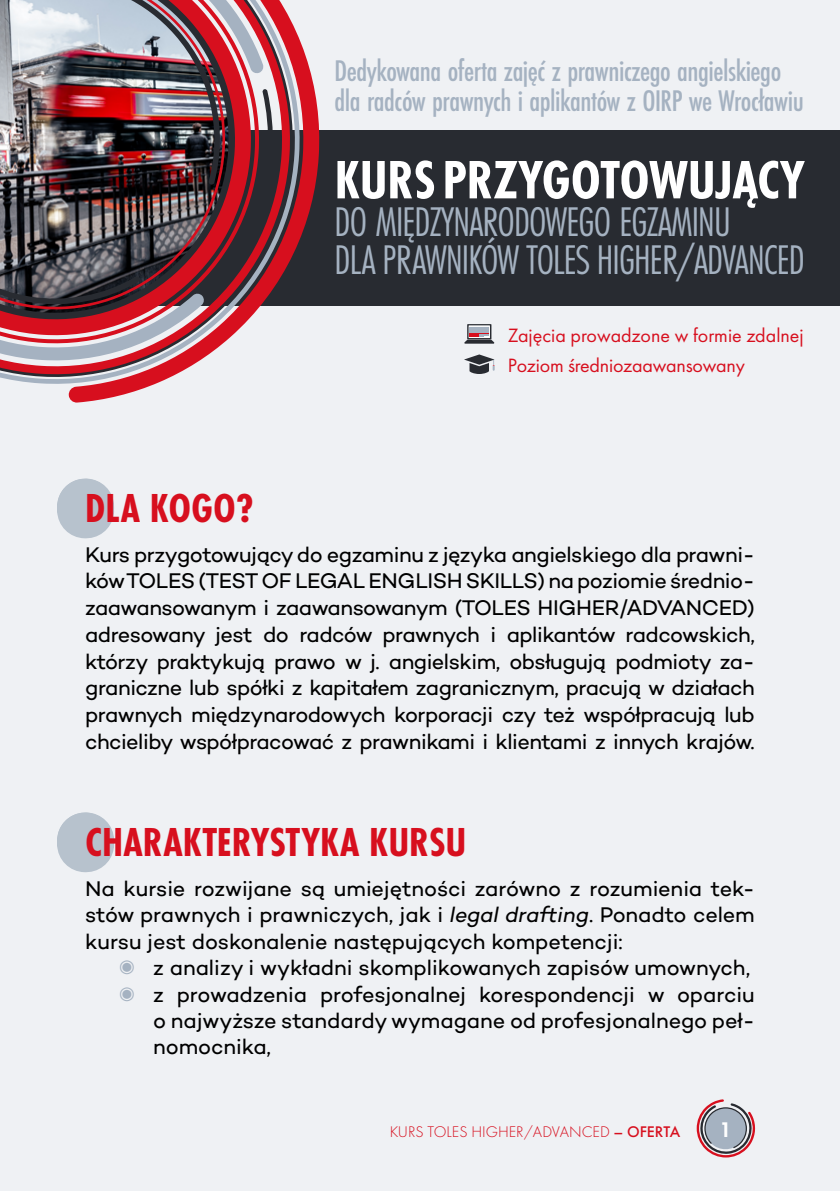
<style>
.page{position:relative;width:840px;height:1191px;background:#fff}
.page>*{position:absolute;margin:0;border:0;box-sizing:border-box;transform-origin:0 0}
.t1{font:700 56px "Futura PT Cond";letter-spacing:-.005em;color:#fff}
.t2{font:43px/38px "Futura PT Cond";letter-spacing:-.02em;color:#a5b2c1}
.t3{font:700 42px "Futura PT Cond";color:#d70f1e}
.t4{font:500 31px/30px "Futura PT Cond";letter-spacing:-.015em;color:#a5b2c1}
.t5{font:600 22px "Futura PT";color:#fff}
.t6{font:21.6px/26.6px "Campton";letter-spacing:-.01em;color:#000;text-align:justify}
.t7{font:20px/30px "Futura PT";letter-spacing:-.01em;color:#d70f1e}
.t8{font:300 16px "Futura PT";color:#d70f1e}
.s1{font-style:italic}
.s2{font-family:"DejaVu Sans";font-size:18px;color:#a5b2c1}
.s3{font-weight:500}
</style>
<div class="page">
<div style="left:0;top:0;width:839px;height:1191px;background:#eff1f4"></div>
<svg style="left:696px;top:1099px;width:58px;height:58px"></svg>
<div style="left:55px;top:130px;width:784px;height:176px;background:#282b31"></div>
<svg style="left:57px;top:506px;width:56px;height:2px"></svg>
<hr style="left:85px;top:482px;width:1px;height:56px;background:#b7c2cd">
<hr style="left:85px;top:478px;width:1px;height:56px;background:#b7c2cd">
<svg style="left:57px;top:840px;width:56px;height:2px"></svg>
<hr style="left:85px;top:816px;width:1px;height:56px;background:#b7c2cd">
<hr style="left:85px;top:812px;width:1px;height:56px;background:#b7c2cd">
<svg style="left:0;top:0;width:320px;height:403px"></svg>
<svg style="left:0;top:0;width:253px;height:338px"></svg>
<img style="left:0;top:0;width:222px;height:308px">
<svg style="left:464px;top:324px;width:30px;height:20px"></svg>
<svg style="left:464px;top:354px;width:30px;height:20px"></svg>
<h3 class="t4" style="left:334px;top:56px;width:470px">Dedykowana oferta zajęć z prawniczego angielskiego dla radców prawnych i aplikantów z OIRP we Wrocławiu</h3>
<h1 class="t1" style="left:334px;top:147px;width:471px">KURS PRZYGOTOWUJĄCY</h1>
<h2 class="t2" style="left:334px;top:203px;width:471px">DO MIĘDZYNARODOWEGO EGZAMINU<br>DLA PRAWNIKÓW TOLES HIGHER/ADVANCED</h2>
<p class="t7" style="left:507px;top:320px;width:297px">Zajęcia prowadzone w formie zdalnej<br>Poziom średniozaawansowany</p>
<h3 class="t3" style="left:85px;top:483px;width:170px">DLA KOGO?</h3>
<p class="t6" style="left:85px;top:540px;width:671px">Kurs przygotowujący do egzaminu z języka angielskiego dla prawni&shy;ków TOLES (TEST OF LEGAL ENGLISH SKILLS) na poziomie średnio&shy;zaawansowanym i zaawansowanym (TOLES HIGHER/ADVANCED) adresowany jest do radców prawnych i aplikantów radcowskich, którzy praktykują prawo w j. angielskim, obsługują podmioty za&shy;graniczne lub spółki z kapitałem zagranicznym, pracują w działach prawnych międzynarodowych korporacji czy też współpracują lub chcieliby współpracować z prawnikami i klientami z innych krajów.</p>
<h3 class="t3" style="left:85px;top:817px;width:383px">CHARAKTERYSTYKA KURSU</h3>
<p class="t6" style="left:85px;top:874px;width:670px">Na kursie rozwijane są umiejętności zarówno z rozumienia tek&shy;stów prawnych i prawniczych, jak i <span class="s1">legal drafting</span>. Ponadto celem kursu jest doskonalenie następujących kompetencji:</p>
<p class="t6" style="left:119px;top:954px;width:632px"><span class="s2">◉</span> z analizy i wykładni skomplikowanych zapisów umownych,</p>
<p class="t6" style="left:119px;top:980px;width:636px"><span class="s2">◉</span> z prowadzenia profesjonalnej korespondencji w oparciu</p>
<p class="t6" style="left:153px;top:1006px;width:602px">o najwyższe standardy wymagane od profesjonalnego peł-</p>
<p class="t6" style="left:153px;top:1033px;width:119px">nomocnika,</p>
<p class="t8" style="left:389px;top:1122px;width:292px">KURS TOLES HIGHER/ADVANCED <span class="s3">– OFERTA</span></p>
<p class="t5" style="left:719px;top:1116px;width:14px">1</p>
</div>
